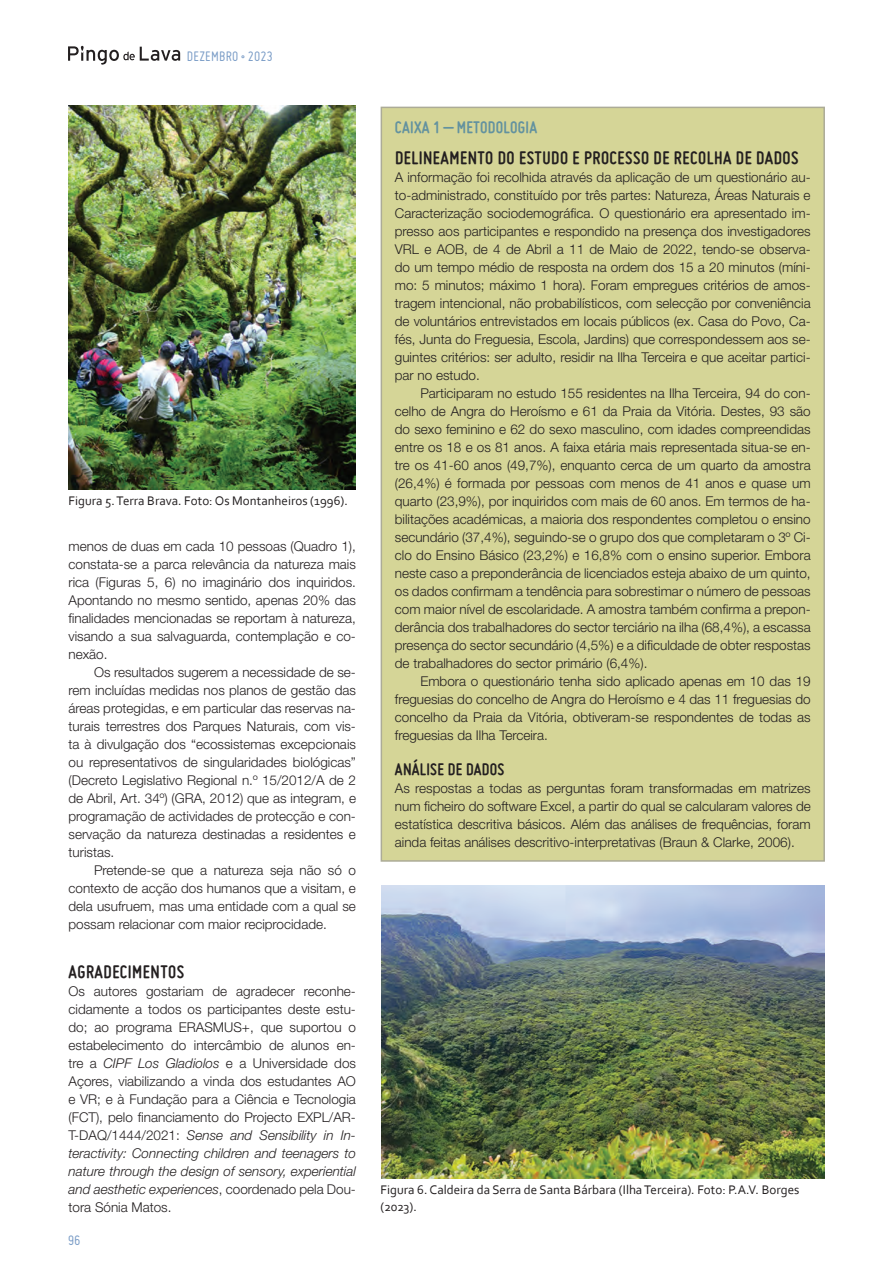
<style>
.page{position:relative;width:893px;height:1276px;background:#fff}
.page>*{position:absolute;margin:0;border:0;box-sizing:border-box;transform-origin:0 0}
.miso13{font:700 19.5px "Miso";letter-spacing:.025em;color:#231f20}
.tit-sub-paragrafo{font:700 18px "Miso";letter-spacing:.015em;color:#63929f}
.tit-sub-parag-pt{font:700 18px "Miso";letter-spacing:.015em;color:#231f20}
.t1{font:15px "Miso";letter-spacing:.015em;color:#7b9dc7}
.txt-pr{font:300 13.5px/18px "Helvetica Neue LT Std";color:#231f20;text-align:justify}
.txt{font:300 13.5px/18px "Helvetica Neue LT Std";color:#231f20;text-align:justify}
.legenda-neto{font:13.05px/16.5px "Corbel";color:#231f20}
.s1{font-style:italic}
</style>
<div class="page">
<div style="left:381px;top:107px;width:443px;height:754px;background:#d5d597"></div>
<div style="left:381px;top:107px;width:444px;height:754px;border:2px solid #acab97"></div>
<img style="left:381px;top:885px;width:443px;height:293px">
<img style="left:68px;top:106px;width:287px;height:383px">
<svg style="left:68px;top:46px;width:112px;height:19px"></svg>
<p class="t1" style="left:187px;top:48px;width:87px">DEZEMBRO • 2023</p>
<p class="legenda-neto" style="left:69px;top:492px;width:281px">Figura 5. Terra Brava. Foto: Os Montanheiros (1996).</p>
<p class="txt-pr" style="left:69px;top:537px;width:289px">menos de duas em cada 10 pessoas (Quadro 1), constata-se a parca relevância da natureza mais rica (Figuras 5, 6) no imaginário dos inquiridos.<br>Apontando no mesmo sentido, apenas 20% das finalidades mencionadas se reportam à natureza, visando a sua salvaguarda, contemplação e co&shy;nexão.</p>
<p class="txt-pr" style="left:69px;top:663px;width:289px;text-indent:26px">Os resultados sugerem a necessidade de se&shy;rem incluídas medidas nos planos de gestão das áreas protegidas, e em particular das reservas na&shy;turais terrestres dos Parques Naturais, com vis&shy;ta à divulgação dos “ecossistemas excepcionais ou representativos de singularidades biológicas” (Decreto Legislativo Regional n.º 15/2012/A de 2 de Abril, Art. 34º) (GRA, 2012) que as integram, e programação de actividades de protecção e con&shy;servação da natureza destinadas a residentes e turistas.</p>
<p class="txt-pr" style="left:69px;top:861px;width:289px;text-indent:26px">Pretende-se que a natureza seja não só o contexto de acção dos humanos que a visitam, e dela usufruem, mas uma entidade com a qual se possam relacionar com maior reciprocidade.</p>
<p class="miso13" style="left:69px;top:960px;width:117px">AGRADECIMENTOS</p>
<p class="txt" style="left:69px;top:982px;width:289px">Os autores gostariam de agradecer reconhe&shy;cidamente a todos os participantes deste estu&shy;do; ao programa ERASMUS+, que suportou o estabelecimento do intercâmbio de alunos en&shy;tre a <span class="s1">CIPF Los Gladiolos</span> e a Universidade dos Açores, viabilizando a vinda dos estudantes AO e VR; e à Fundação para a Ciência e Tecnologia (FCT), pelo financiamento do Projecto EXPL/AR-T-DAQ/1444/2021: <span class="s1">Sense and Sensibility in In&shy;teractivity: Connecting children and teenagers to nature through the design of sensory, experiential and aesthetic experiences</span>, coordenado pela Dou&shy;tora Sónia Matos.</p>
<p class="t1" style="left:68px;top:1231px;width:14px">96</p>
<p class="tit-sub-paragrafo" style="left:395px;top:117px;width:144px">CAIXA 1 – METODOLOGIA</p>
<p class="miso13" style="left:395px;top:146px;width:405px">DELINEAMENTO DO ESTUDO E PROCESSO DE RECOLHA DE DADOS</p>
<p class="txt" style="left:395px;top:168px;width:417px">A informação foi recolhida através da aplicação de um questionário au&shy;to-administrado, constituído por três partes: Natureza, Áreas Naturais e Caracterização sociodemográfica. O questionário era apresentado im&shy;presso aos participantes e respondido na presença dos investigadores VRL e AOB, de 4 de Abril a 11 de Maio de 2022, tendo-se observa&shy;do um tempo médio de resposta na ordem dos 15 a 20 minutos (míni&shy;mo: 5 minutos; máximo 1 hora). Foram empregues critérios de amos&shy;tragem intencional, não probabilísticos, com selecção por conveniência de voluntários entrevistados em locais públicos (ex. Casa do Povo, Ca&shy;fés, Junta do Freguesia, Escola, Jardins) que correspondessem aos se&shy;guintes critérios: ser adulto, residir na Ilha Terceira e que aceitar partici&shy;par no estudo.</p>
<p class="txt-pr" style="left:395px;top:384px;width:417px;text-indent:26px">Participaram no estudo 155 residentes na Ilha Terceira, 94 do con&shy;celho de Angra do Heroísmo e 61 da Praia da Vitória. Destes, 93 são do sexo feminino e 62 do sexo masculino, com idades compreendidas entre os 18 e os 81 anos. A faixa etária mais representada situa-se en&shy;tre os 41-60 anos (49,7%), enquanto cerca de um quarto da amostra (26,4%) é formada por pessoas com menos de 41 anos e quase um quarto (23,9%), por inquiridos com mais de 60 anos. Em termos de ha&shy;bilitações académicas, a maioria dos respondentes completou o ensino secundário (37,4%), seguindo-se o grupo dos que completaram o 3º Ci&shy;clo do Ensino Básico (23,2%) e 16,8% com o ensino superior. Embora neste caso a preponderância de licenciados esteja abaixo de um quinto, os dados confirmam a tendência para sobrestimar o número de pessoas com maior nível de escolaridade. A amostra também confirma a prepon&shy;derância dos trabalhadores do sector terciário na ilha (68,4%), a escassa presença do sector secundário (4,5%) e a dificuldade de obter respostas de trabalhadores do sector primário (6,4%).</p>
<p class="txt-pr" style="left:395px;top:672px;width:417px;text-indent:26px">Embora o questionário tenha sido aplicado apenas em 10 das 19 freguesias do concelho de Angra do Heroísmo e 4 das 11 freguesias do concelho da Praia da Vitória, obtiveram-se respondentes de todas as freguesias da Ilha Terceira.</p>
<p class="tit-sub-parag-pt" style="left:395px;top:759px;width:111px">ANÁLISE DE DADOS</p>
<p class="txt" style="left:395px;top:779px;width:417px">As respostas a todas as perguntas foram transformadas em matrizes num ficheiro do software Excel, a partir do qual se calcularam valores de estatística descritiva básicos. Além das análises de frequências, foram ainda feitas análises descritivo-interpretativas (Braun &amp; Clarke, 2006).</p>
<p class="legenda-neto" style="left:381px;top:1181px;width:420px">Figura 6. Caldeira da Serra de Santa Bárbara (Ilha Terceira). Foto: P.A.V. Borges (2023).</p>
</div>
